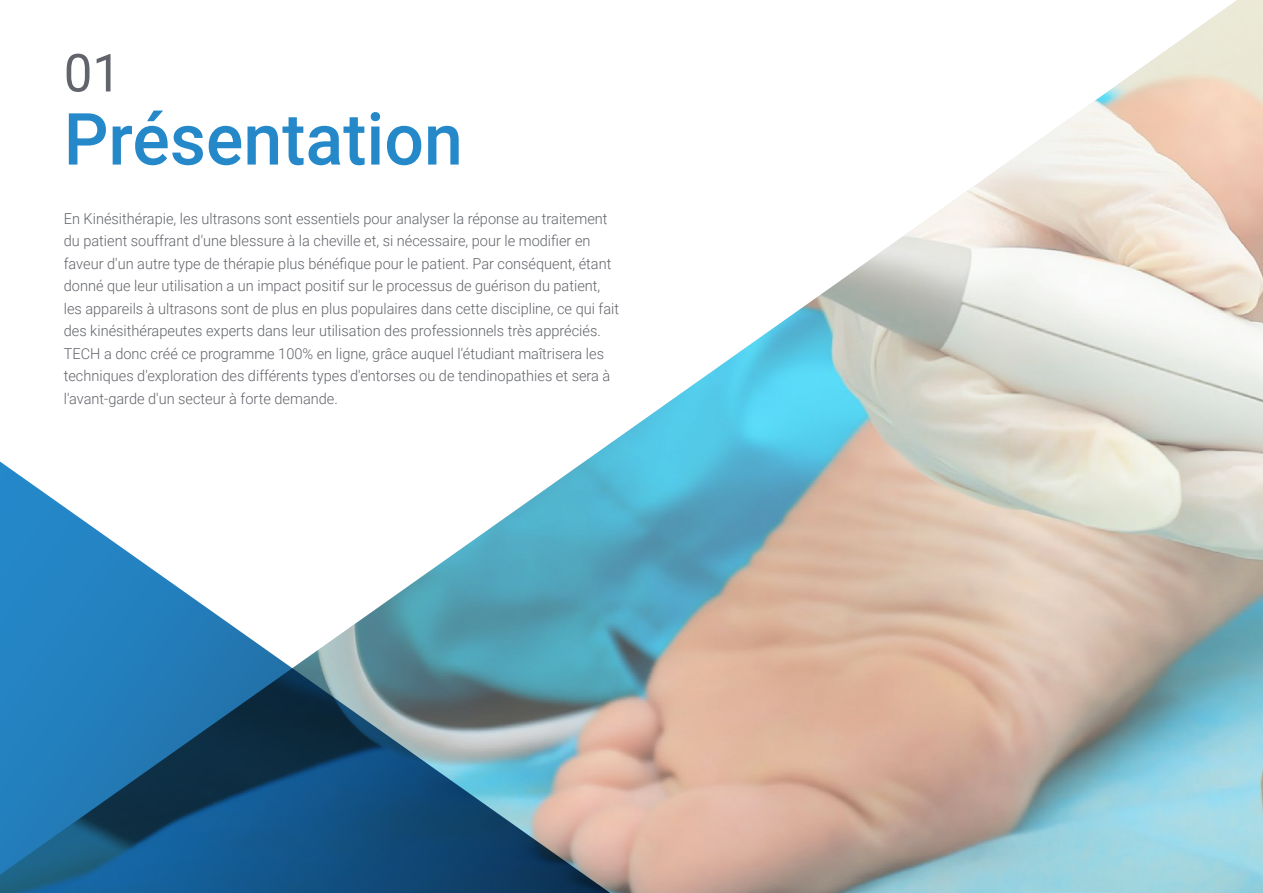
<style>
.page{position:relative;width:1263px;height:893px;background:#fff}
.page>*{position:absolute;margin:0;border:0;box-sizing:border-box;transform-origin:0 0}
.t1{font:500 72px "Roboto";color:#2488c9}
.t2{font:52.5px "Roboto";color:#61646a}
.t3{font:300 15px/22.5px "Roboto";color:#61646a}
</style>
<div class="page">
<img style="left:606px;top:0;width:657px;height:893px">
<svg style="left:0;top:446px;width:640px;height:447px"></svg>
<h2 class="t2" style="left:64px;top:36px;width:59px">01</h2>
<h1 class="t1" style="left:64px;top:89px;width:401px">Présentation</h1>
<p class="t3" style="left:64px;top:207px;width:557px">En Kinésithérapie, les ultrasons sont essentiels pour analyser la réponse au traitement du patient souffrant d'une blessure à la cheville et, si nécessaire, pour le modifier en faveur d'un autre type de thérapie plus bénéfique pour le patient. Par conséquent, étant donné que leur utilisation a un impact positif sur le processus de guérison du patient, les appareils à ultrasons sont de plus en plus populaires dans cette discipline, ce qui fait des kinésithérapeutes experts dans leur utilisation des professionnels très appréciés.<br>TECH a donc créé ce programme 100% en ligne, grâce auquel l'étudiant maîtrisera les techniques d'exploration des différents types d'entorses ou de tendinopathies et sera à l'avant-garde d'un secteur à forte demande.</p>
</div>
